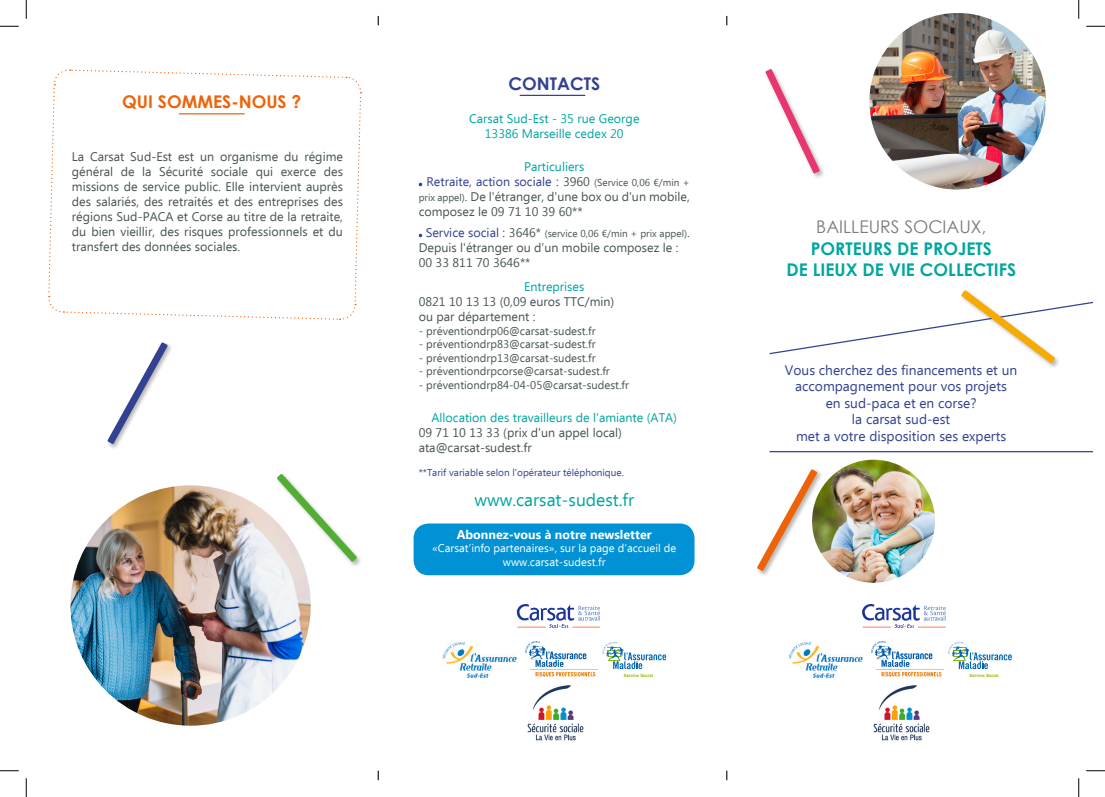
<style>
.page{position:relative;width:1105px;height:797px;background:#fff}
.page>*{position:absolute;margin:0;border:0;box-sizing:border-box;transform-origin:0 0}
.t1{font:700 17.5px "Century Gothic";color:#01a6a0}
.t2{font:17.5px "Ebrima";color:#01a6a0}
.t3{font:17.5px "Century Gothic";color:#7d7a7a}
.t4{font:700 17.5px "Century Gothic";color:#ee6308}
.t5{font:700 17.5px "Century Gothic";color:#324290}
.t6{font:13.75px/16.5px "Ebrima";color:#324290;text-align:center}
.t7{font:12.5px/15px "Ebrima";color:#485454;text-align:justify}
.t8{font:12.5px "Ebrima";color:#01a6a0}
.t9{font:700 12.5px "Ebrima";color:#fff}
.t10{font:11.25px "Ebrima";color:#485454}
.t11{font:11.25px/13.5px "Ebrima";color:#fff;text-align:center}
.t12{font:10px "Ebrima";color:#485454}
.t13{font:10px "Ebrima";color:#324290}
.t14{font:700 4.25px "Arial";color:#8dbb00}
.s1{color:#324290}
.s2{font-size:10px}
.s3{font-size:12.5px;color:#324290}
.s4{font-size:12.5px}
</style>
<div class="page">
<div style="left:414px;top:523px;width:280px;height:52px;background:#0192d5;border-radius:15px"></div>
<svg style="left:48px;top:69px;width:314px;height:251px"></svg>
<img style="left:869px;top:13px;width:177px;height:177px;border-radius:88px">
<img style="left:812px;top:459px;width:123px;height:123px;border-radius:61px">
<div style="left:756px;top:468px;width:67px;height:109px;background:#231f20;opacity:.32"></div>
<svg style="left:757px;top:469px;width:61px;height:102px"></svg>
<svg style="left:765px;top:69px;width:55px;height:105px"></svg>
<hr style="left:769px;top:451px;width:324px;height:1px;background:#324290">
<div style="left:960px;top:289px;width:101px;height:80px;background:#231f20;opacity:.32"></div>
<svg style="left:769px;top:289px;width:324px;height:74px"></svg>
<hr style="left:520px;top:95px;width:65px;height:1px;background:#324290">
<hr style="left:179px;top:113px;width:66px;height:1px;background:#ee6308">
<div style="left:107px;top:341px;width:67px;height:109px;background:#231f20;opacity:.32"></div>
<svg style="left:107px;top:342px;width:61px;height:102px"></svg>
<img style="left:70px;top:485px;width:241px;height:240px;border-radius:120px">
<div style="left:276px;top:473px;width:87px;height:95px;background:#231f20;opacity:.32"></div>
<svg style="left:276px;top:473px;width:81px;height:89px"></svg>
<img style="left:862px;top:604px;width:84px;height:24px">
<img style="left:516px;top:604px;width:84px;height:24px">
<img style="left:871px;top:641px;width:72px;height:35px">
<img style="left:525px;top:641px;width:73px;height:35px">
<img style="left:873px;top:685px;width:57px;height:56px">
<img style="left:527px;top:685px;width:57px;height:56px">
<img style="left:788px;top:642px;width:75px;height:36px">
<img style="left:442px;top:642px;width:75px;height:36px">
<svg style="left:948px;top:641px;width:64px;height:28px"></svg>
<svg style="left:602px;top:641px;width:64px;height:28px"></svg>
<svg style="left:0;top:25px;width:19px;height:2px"></svg>
<svg style="left:1086px;top:25px;width:19px;height:2px"></svg>
<svg style="left:0;top:770px;width:19px;height:1px"></svg>
<svg style="left:1086px;top:770px;width:19px;height:1px"></svg>
<svg style="left:25px;top:0;width:2px;height:19px"></svg>
<svg style="left:25px;top:778px;width:2px;height:19px"></svg>
<svg style="left:1078px;top:0;width:1px;height:19px"></svg>
<svg style="left:1078px;top:778px;width:1px;height:19px"></svg>
<p class="t4" style="left:122px;top:88px;width:181px">QUI SOMMES-NOUS ?</p>
<p class="t7" style="left:72px;top:150px;width:273px">La Carsat Sud-Est est un organisme du régime général de la Sécurité sociale qui exerce des missions de service public. Elle intervient auprès des salariés, des retraités et des entreprises des régions Sud-PACA et Corse au titre de la retraite, du bien vieillir, des risques professionnels et du transfert des données sociales.</p>
<p class="t5" style="left:508px;top:71px;width:93px">CONTACTS</p>
<p class="t8" style="left:469px;top:110px;width:172px">Carsat Sud-Est - 35 rue George</p>
<p class="t8" style="left:485px;top:125px;width:140px">13386 Marseille cedex 20</p>
<p class="t8" style="left:524px;top:158px;width:62px">Particuliers</p>
<p class="t7" style="left:419px;top:175px;width:273px;text-indent:8px"><span class="s1">Retraite, action sociale :</span> 3960 <span class="s2">(Service 0,06 €/min + prix appel)</span>. De l'étranger, d'une box ou d'un mobile, composez le 09 71 10 39 60**</p>
<p class="t12" style="left:426px;top:227px;width:265px"><span class="s3">Service social :</span> <span class="s4">3646*</span> (service 0,06 €/min + prix appel)<span class="s4">.</span></p>
<p class="t7" style="left:419px;top:241px;width:261px">Depuis l'étranger ou d’un mobile composez le :</p>
<p class="t7" style="left:419px;top:256px;width:113px">00 33 811 70 3646**</p>
<p class="t8" style="left:524px;top:278px;width:62px">Entreprises</p>
<p class="t7" style="left:419px;top:295px;width:197px">0821 10 13 13 (0,09 euros TTC/min)</p>
<p class="t7" style="left:419px;top:310px;width:118px">ou par département :</p>
<p class="t10" style="left:419px;top:323px;width:178px">- préventiondrp06@carsat-sudest.fr</p>
<p class="t10" style="left:419px;top:336px;width:178px">- préventiondrp83@carsat-sudest.fr</p>
<p class="t10" style="left:419px;top:350px;width:178px">- préventiondrp13@carsat-sudest.fr</p>
<p class="t10" style="left:419px;top:363px;width:193px">- préventiondrpcorse@carsat-sudest.fr</p>
<p class="t10" style="left:419px;top:377px;width:212px">- préventiondrp84-04-05@carsat-sudest.fr</p>
<p class="t8" style="left:431px;top:408px;width:247px">Allocation des travailleurs de l’amiante (ATA)</p>
<p class="t7" style="left:419px;top:426px;width:205px">09 71 10 13 33 (prix d'un appel local)</p>
<p class="t7" style="left:419px;top:441px;width:115px">ata@carsat-sudest.fr</p>
<p class="t13" style="left:419px;top:465px;width:207px">**Tarif variable selon l'opérateur téléphonique.</p>
<p class="t2" style="left:474px;top:487px;width:161px">www.carsat-sudest.fr</p>
<p class="t9" style="left:457px;top:525px;width:197px">Abonnez-vous à notre newsletter</p>
<p class="t11" style="left:432px;top:542px;width:246px">«Carsat’info partenaires», sur la page d’accueil de www.carsat-sudest.fr</p>
<p class="t3" style="left:816px;top:215px;width:172px">BAILLEURS SOCIAUX,</p>
<p class="t1" style="left:811px;top:235px;width:183px">PORTEURS DE PROJETS</p>
<p class="t1" style="left:786px;top:256px;width:231px">DE LIEUX DE VIE COLLECTIFS</p>
<p class="t6" style="left:785px;top:363px;width:234px">Vous cherchez des financements et un accompagnement pour vos projets</p>
<p class="t6" style="left:826px;top:396px;width:152px">en sud-paca et en corse?</p>
<p class="t6" style="left:852px;top:412px;width:100px">la carsat sud-est</p>
<p class="t6" style="left:796px;top:429px;width:212px">met a votre disposition ses experts</p>
<p class="t14" style="left:624px;top:672px;width:31px">Service Social</p>
<p class="t14" style="left:969px;top:672px;width:31px">Service Social</p>
</div>
